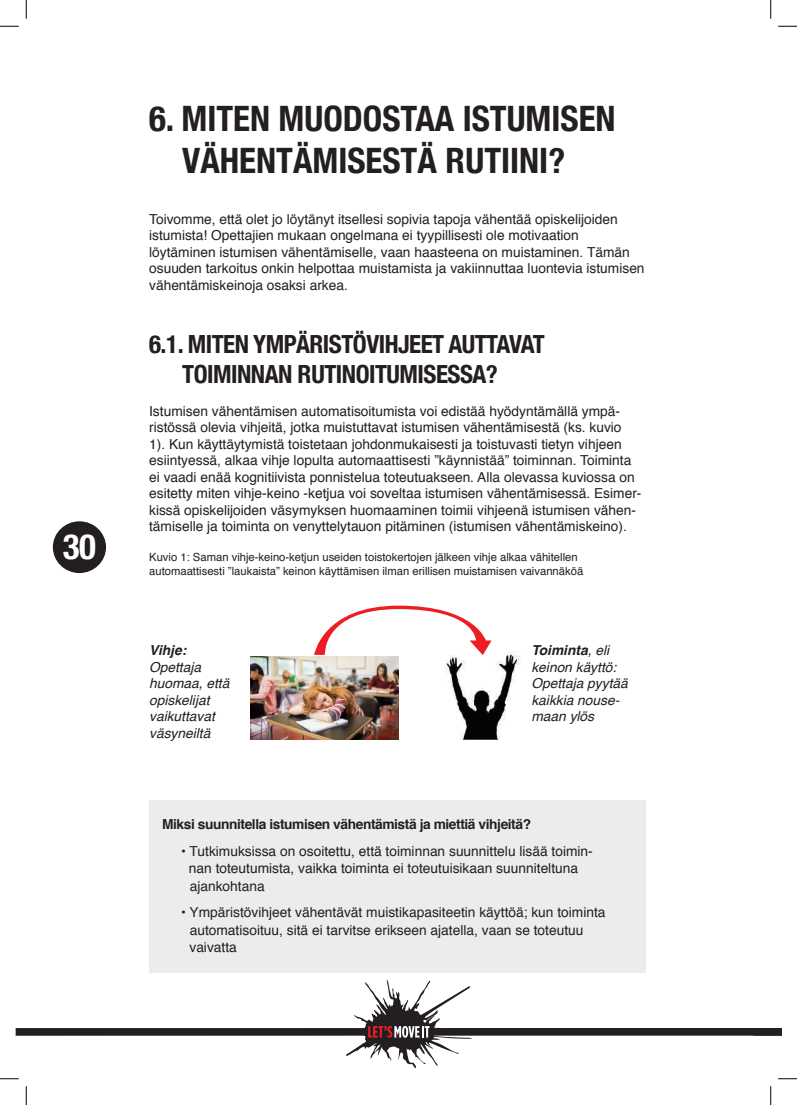
<style>
.page{position:relative;width:797px;height:1105px;background:#fff}
.page>*{position:absolute;margin:0;border:0;box-sizing:border-box;transform-origin:0 0}
.t1{font:700 condensed 35px/42px "Helvetica Neue";color:#231f20;text-align:center}
.t2{font:700 condensed 35px "Helvetica Neue";color:#fff}
.t3{font:700 condensed 25px/30px "Helvetica Neue";letter-spacing:-.02em;color:#231f20;text-align:center}
.t4{font:13.75px/16.5px "Helvetica";color:#231f20}
.t5{font:italic 13.75px/16.5px "Helvetica";color:#231f20}
.t6{font:700 13.75px "Helvetica";letter-spacing:-.03em;color:#231f20}
.t7{font:italic 700 13.75px "Helvetica";color:#231f20}
.t8{font:11.25px/13.5px "Helvetica";color:#231f20}
.s1{font-weight:700}
</style>
<div class="page">
<div style="left:53px;top:521px;width:53px;height:52px;background:#231f20;border-radius:50%"></div>
<svg style="left:16px;top:979px;width:737px;height:90px"></svg>
<svg style="left:368px;top:1026px;width:61px;height:12px"></svg>
<svg style="left:753px;top:1028px;width:28px;height:8px"></svg>
<div style="left:149px;top:800px;width:496px;height:172px;background:#ececee"></div>
<img style="left:250px;top:656px;width:148px;height:84px">
<img style="left:446px;top:651px;width:74px;height:89px">
<svg style="left:314px;top:606px;width:177px;height:49px"></svg>
<svg style="left:0;top:25px;width:19px;height:2px"></svg>
<svg style="left:778px;top:25px;width:19px;height:2px"></svg>
<svg style="left:0;top:1078px;width:19px;height:1px"></svg>
<svg style="left:778px;top:1078px;width:19px;height:1px"></svg>
<svg style="left:25px;top:0;width:2px;height:19px"></svg>
<svg style="left:25px;top:1086px;width:2px;height:19px"></svg>
<svg style="left:770px;top:0;width:1px;height:19px"></svg>
<svg style="left:770px;top:1086px;width:1px;height:19px"></svg>
<h1 class="t2" style="left:63px;top:518px;width:35px">30</h1>
<h1 class="t1" style="left:149px;top:95px;width:468px">6. MITEN MUODOSTAA ISTUMISEN<br>VÄHENTÄMISESTÄ RUTIINI?</h1>
<p class="t4" style="left:149px;top:211px;width:497px">Toivomme, että olet jo löytänyt itsellesi sopivia tapoja vähentää opiskelijoiden istumista! Opettajien mukaan ongelmana ei tyypillisesti ole motivaation löytäminen istumisen vähentämiselle, vaan haasteena on muistaminen. Tämän osuuden tarkoitus onkin helpottaa muistamista ja vakiinnuttaa luontevia istumisen vähentämiskeinoja osaksi arkea.</p>
<h2 class="t3" style="left:149px;top:327px;width:397px">6.1. MITEN YMPÄRISTÖVIHJEET AUTTAVAT<br>TOIMINNAN RUTINOITUMISESSA?</h2>
<p class="t4" style="left:149px;top:403px;width:494px">Istumisen vähentämisen automatisoitumista voi edistää hyödyntämällä ympä&shy;ristössä olevia vihjeitä, jotka muistuttavat istumisen vähentämisestä (ks. kuvio<br>1). Kun käyttäytymistä toistetaan johdonmukaisesti ja toistuvasti tietyn vihjeen esiintyessä, alkaa vihje lopulta automaattisesti ”käynnistää” toiminnan. Toiminta ei vaadi enää kognitiivista ponnistelua toteutuakseen. Alla olevassa kuviossa on esitetty miten vihje-keino -ketjua voi soveltaa istumisen vähentämisessä. Esimer&shy;kissä opiskelijoiden väsymyksen huomaaminen toimii vihjeenä istumisen vähen&shy;tämiselle ja toiminta on venyttelytauon pitäminen (istumisen vähentämiskeino).</p>
<p class="t8" style="left:149px;top:551px;width:435px">Kuvio 1: Saman vihje-keino-ketjun useiden toistokertojen jälkeen vihje alkaa vähitellen automaattisesti ”laukaista” keinon käyttämisen ilman erillisen muistamisen vaivannäköä</p>
<p class="t7" style="left:149px;top:639px;width:39px">Vihje:</p>
<p class="t5" style="left:149px;top:659px;width:82px">Opettaja huomaa, että opiskelijat vaikuttavat väsyneiltä</p>
<p class="t5" style="left:531px;top:642px;width:98px"><span class="s1">Toiminta</span>, eli keinon käyttö:<br>Opettaja pyytää kaikkia nouse&shy;maan ylös</p>
<p class="t6" style="left:162px;top:813px;width:370px">Miksi suunnitella istumisen vähentämistä ja miettiä vihjeitä?</p>
<p class="t4" style="left:189px;top:842px;width:405px;line-height:17.5px;text-indent:-8px">• Tutkimuksissa on osoitettu, että toiminnan suunnittelu lisää toimin&shy;nan toteutumista, vaikka toiminta ei toteutuisikaan suunniteltuna ajankohtana</p>
<p class="t4" style="left:189px;top:904px;width:417px;line-height:17.5px;text-indent:-8px">• Ympäristövihjeet vähentävät muistikapasiteetin käyttöä; kun toiminta automatisoituu, sitä ei tarvitse erikseen ajatella, vaan se toteutuu vaivatta</p>
</div>
